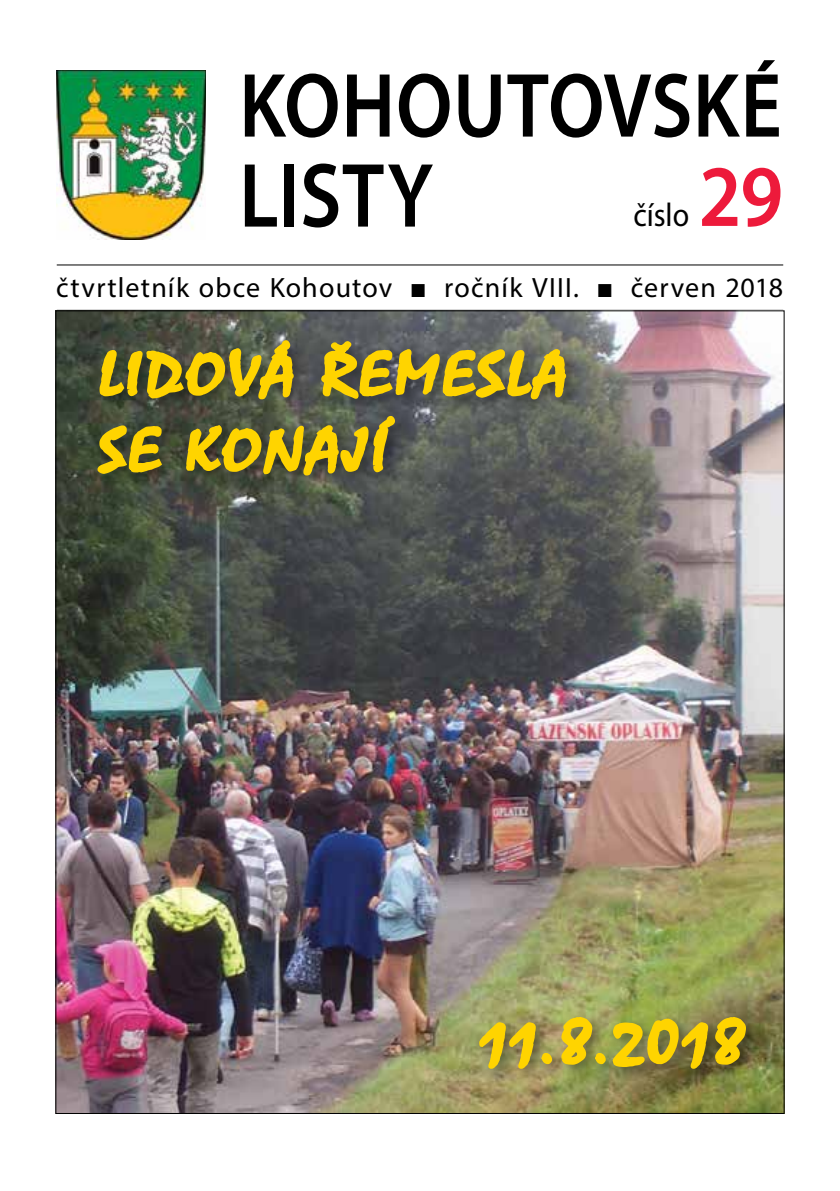
<style>
.page{position:relative;width:840px;height:1191px;background:#fff}
.page>*{position:absolute;margin:0;border:0;box-sizing:border-box;transform-origin:0 0}
.t1{font:600 92px/90px "Myriad Pro";letter-spacing:.005em;color:#000;scale:.87 1}
.t2{font:600 88px "Myriad Pro";color:#ed1a3b;scale:.91 1}
.t3{font:60px/76px "Mistral";letter-spacing:.06em;color:#ffd400;scale:1.2 1}
.t4{font:33px "Myriad Pro";letter-spacing:-.005em;color:#000;scale:.91 1}
.t5{font:28px "Myriad Pro";letter-spacing:.04em;color:#000}
.s1{font-family:"Arial"}
</style>
<div class="page">
<img style="left:57px;top:71px;width:149px;height:169px">
<hr style="left:57px;top:264px;width:725px;height:1px;background:#000">
<img style="left:57px;top:312px;width:725px;height:800px">
<div style="left:92px;top:336px;width:489px;height:155px;background:#000;opacity:.4"></div>
<svg style="left:94px;top:326px;width:475px;height:164px;background:#736e3d"></svg>
<div style="left:474px;top:1012px;width:287px;height:72px;background:#000;opacity:.4"></div>
<img style="left:475px;top:968px;width:272px;height:114px">
<h1 class="t1" style="left:239px;top:58px;width:625px">KOHOUTOVSKÉ<br>LISTY</h1>
<h2 class="t2" style="left:698px;top:140px;width:94px">29</h2>
<p class="t4" style="left:633px;top:194px;width:63px">číslo</p>
<p class="t5" style="left:56px;top:270px;width:728px">čtvrtletník obce Kohoutov <span class="s1">■</span> ročník VIII. <span class="s1">■</span> červen 2018</p>
<h3 class="t3" style="left:99px;top:338px;width:391px">LIDOVÁ ŘEMESLA<br>SE KONAJÍ</h3>
<h3 class="t3" style="left:479px;top:1005px;width:222px">11.8.2018</h3>
</div>
